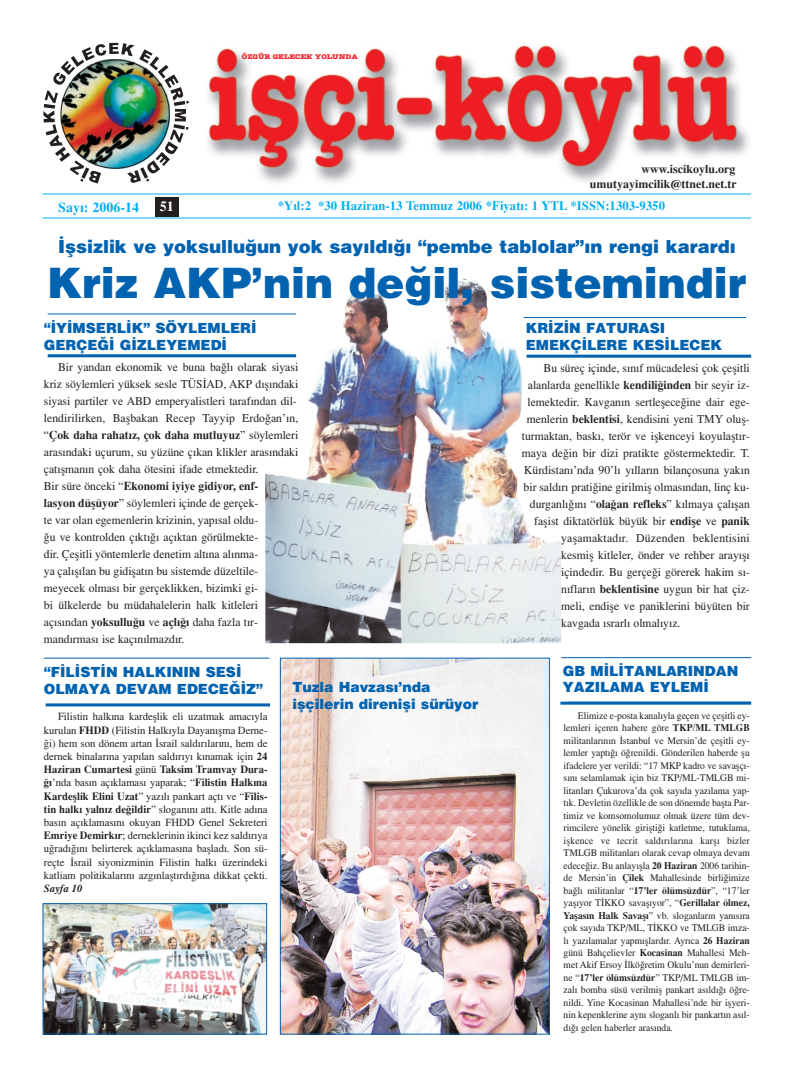
<style>
.page{position:relative;width:794px;height:1077px;background:#fff}
.page>*{position:absolute;margin:0;border:0;box-sizing:border-box;transform-origin:0 0}
.t1{font:42px "Helvetica Black GM";color:#0162b0}
.t2{font:18px "Helvetica Black GM";color:#0162b0}
.t3{font:14px/16.8px "Helvetica Black GM";color:#0162b0}
.t4{font:14px "Times Turk B";color:#00aeef}
.t5{font:14px "Times Turk B";color:#fff}
.t6{font:12.8px "Times Turk B";color:#00aeef}
.t7{font:12px/17px "Times Turk";color:#231f20;text-align:justify}
.t8{font:12px/14.7px "Times Turk B";color:#231f20;text-align:right}
.t9{font:12px "Times Turk";letter-spacing:.02em;color:#231f20}
.t10{font:11px/13.2px "Times Turk";color:#231f20;text-align:justify}
.t11{font:11px "Times Turk B";color:#231f20}
.t12{font:11px "Times Turk BI";color:#231f20}
.t13{font:10.1px/12.5px "Times Turk";color:#231f20;text-align:justify;scale:.95 1}
.t14{font:700 6.8px "American Typewriter";color:#ee1d23;scale:1.15 1}
.s1{font-family:"Times Turk"}
.s2{font-family:"Times Turk B"}
</style>
<div class="page">
<img style="left:207px;top:45px;width:542px;height:138px">
<img style="left:43px;top:43px;width:146px;height:141px">
<div style="left:155px;top:197px;width:24px;height:20px;background:#231f20"></div>
<hr style="left:43px;top:194px;width:708px;height:1px;background:#00aeef">
<hr style="left:43px;top:218px;width:708px;height:1px;background:#00aeef">
<hr style="left:48px;top:313px;width:248px;height:1px;background:#0162b0">
<hr style="left:524px;top:317px;width:222px;height:1px;background:#0162b0">
<hr style="left:48px;top:354px;width:248px;height:3px;background:#0162b0">
<hr style="left:44px;top:658px;width:225px;height:1px;background:#0162b0">
<hr style="left:46px;top:703px;width:224px;height:3px;background:#0162b0">
<hr style="left:527px;top:355px;width:224px;height:3px;background:#0162b0">
<img style="left:265px;top:278px;width:296px;height:365px">
<img style="left:45px;top:905px;width:220px;height:128px">
<div style="left:43px;top:903px;width:224px;height:132px;border:1px solid #0162b0"></div>
<img style="left:282px;top:660px;width:266px;height:373px">
<div style="left:280px;top:658px;width:270px;height:377px;border:1px solid #0162b0"></div>
<hr style="left:560px;top:702px;width:191px;height:3px;background:#0162b0">
<hr style="left:561px;top:657px;width:190px;height:1px;background:#0162b0">
<p class="t14" style="left:242px;top:55px;width:102px">ÖZGÜR GELECEK YOLUNDA</p>
<p class="t8" style="left:590px;top:163px;width:149px">www.iscikoylu.org umutyayimcilik@ttnet.net.tr</p>
<p class="t4" style="left:58px;top:202px;width:82px">Say›: 2006-14</p>
<p class="t5" style="left:160px;top:201px;width:15px">51</p>
<p class="t6" style="left:278px;top:202px;width:389px">*Y›l:2 *30 Haziran-13 Temmuz 2006 *Fiyat›: 1 YTL *ISSN:1303-9350</p>
<h2 class="t2" style="left:58px;top:240px;width:679px">‹flsizlik ve yoksullu¤un yok say›ld›¤› “pembe tablolar”›n rengi karard›</h2>
<h1 class="t1" style="left:47px;top:268px;width:701px">Kriz AKP’nin de¤il, sistemindir</h1>
<p class="t3" style="left:44px;top:321px;width:214px">“‹Y‹MSERL‹K” SÖYLEMLER‹<br>GERÇE⁄‹ G‹ZLEYEMED‹</p>
<p class="t3" style="left:526px;top:321px;width:198px">KR‹Z‹N FATURASI<br>EMEKÇ‹LERE KES‹LECEK</p>
<p class="t7" style="left:44px;top:360px;width:256px;text-indent:14px">Bir yandan ekonomik ve buna ba¤l› olarak siyasi kriz söylemleri yüksek sesle TÜS‹AD, AKP d›fl›ndaki siyasi partiler ve ABD emperyalistleri taraf›ndan dil&shy;lendirilirken, Baflbakan Recep Tayyip Erdo¤an’›n,</p>
<p class="t8" style="left:44px;top:429px;width:256px"><span class="s1">“</span>Çok daha rahat›z, çok daha mutluyuz<span class="s1">” söylemleri</span></p>
<p class="t7" style="left:44px;top:445px;width:256px">aras›ndaki uçurum, su yüzüne ç›kan klikler aras›ndaki çat›flman›n çok daha ötesini ifade etmektedir.</p>
<p class="t8" style="left:44px;top:480px;width:216px"><span class="s1">Bir süre önceki “</span>Ekonomi iyiye gidiyor, enf-</p>
<p class="t7" style="left:44px;top:496px;width:216px"><span class="s2">lasyon düflüyor</span>” söylemleri içinde de gerçek&shy;te var olan egemenlerin krizinin, yap›sal oldu-¤u ve kontrolden ç›kt›¤› aç›ktan görülmekte&shy;dir. Çeflitli yöntemlerle denetim alt›na al›nma&shy;ya çal›fl›lan bu gidiflat›n bu sistemde düzeltile&shy;meyecek olmas› bir gerçeklikken, bizimki gi&shy;bi ülkelerde bu müdahalelerin halk kitleleri aç›s›ndan <span class="s2">yoksullu¤u</span> ve <span class="s2">açl›¤›</span> daha fazla t›r&shy;mand›rmas› ise kaç›n›lmazd›r.</p>
<p class="t7" style="left:544px;top:361px;width:208px">Bu süreç içinde, s›n›f mücadelesi çok çeflitli</p>
<p class="t7" style="left:528px;top:378px;width:223px">alanlarda genellikle <span class="s2">kendili¤inden</span> bir seyir iz-</p>
<p class="t7" style="left:527px;top:395px;width:224px">lemektedir. Kavgan›n sertleflece¤ine dair ege-</p>
<p class="t7" style="left:527px;top:412px;width:224px">menlerin <span class="s2">beklentisi</span>, kendisini yeni TMY olufl-</p>
<p class="t7" style="left:522px;top:429px;width:229px">turmaktan, bask›, terör ve iflkenceyi koyulaflt›r-</p>
<p class="t7" style="left:522px;top:446px;width:229px">maya de¤in bir dizi pratikte göstermektedir. T.</p>
<p class="t7" style="left:524px;top:463px;width:227px">Kürdistan›’nda 90’l› y›llar›n bilançosuna yak›n</p>
<p class="t7" style="left:524px;top:480px;width:228px">bir sald›r› prati¤ine girilmifl olmas›ndan, linç ku-</p>
<p class="t7" style="left:530px;top:497px;width:221px">durganl›¤›n› “<span class="s2">ola¤an refleks</span>” k›lmaya çal›flan</p>
<p class="t7" style="left:534px;top:514px;width:217px">faflist diktatörlük büyük bir <span class="s2">endifle</span> ve <span class="s2">panik</span></p>
<p class="t9" style="left:561px;top:534px;width:190px">yaflamaktad›r. Düzenden beklentisini</p>
<p class="t7" style="left:561px;top:548px;width:190px">kesmifl kitleler, önder ve rehber aray›fl›</p>
<p class="t7" style="left:561px;top:565px;width:190px">içindedir. Bu gerçe¤i görerek hakim s›-</p>
<p class="t7" style="left:561px;top:582px;width:190px">n›flar›n <span class="s2">beklentisine</span> uygun bir hat çiz-</p>
<p class="t7" style="left:561px;top:599px;width:190px">meli, endifle ve paniklerini büyüten bir</p>
<p class="t7" style="left:561px;top:616px;width:121px">kavgada ›srarl› olmal›y›z.</p>
<p class="t3" style="left:44px;top:665px;width:221px">“F‹L‹ST‹N HALKININ SES‹<br>OLMAYA DEVAM EDECE⁄‹Z”</p>
<p class="t10" style="left:44px;top:712px;width:225px;text-indent:14px">Filistin halk›na kardefllik eli uzatmak amac›yla kurulan <span class="s2">FHDD</span> (Filistin Halk›yla Dayan›flma Derne-¤i) hem son dönem artan ‹srail sald›r›lar›n›, hem de dernek binalar›na yap›lan sald›r›y› k›namak için <span class="s2">24</span></p>
<p class="t11" style="left:44px;top:766px;width:225px">Haziran Cumartesi <span class="s1">günü</span> Taksim Tramvay Dura-</p>
<p class="t10" style="left:44px;top:778px;width:225px"><span class="s2">¤›</span>’nda bas›n aç›klamas› yaparak; “<span class="s2">Filistin Halk›na</span></p>
<p class="t11" style="left:44px;top:792px;width:225px">Kardefllik Elini Uzat<span class="s1">” yaz›l› pankart açt› ve “</span>Filis-</p>
<p class="t10" style="left:44px;top:804px;width:225px"><span class="s2">tin halk› yaln›z de¤ildir</span>” slogan›n› att›. Kitle ad›na bas›n aç›klamas›n› okuyan FHDD Genel Sekreteri <span class="s2">Emriye Demirk›r</span>; derneklerinin ikinci kez sald›r›ya u¤rad›¤›n› belirterek aç›klamas›na bafllad›. Son sü&shy;reçte ‹srail siyonizminin Filistin halk› üzerindeki katliam politikalar›n› azg›nlaflt›rd›¤›na dikkat çekti.</p>
<p class="t12" style="left:44px;top:885px;width:40px">Sayfa 10</p>
<p class="t3" style="left:292px;top:680px;width:187px">Tuzla Havzas›’nda iflçilerin direnifli sürüyor</p>
<p class="t3" style="left:563px;top:664px;width:177px">GB M‹L‹TANLARINDAN<br>YAZILAMA EYLEM‹</p>
<p class="t13" style="left:564px;top:711px;width:198px;text-indent:14px">Elimize e-posta kanal›yla geçen ve çeflitli ey&shy;lemleri içeren habere göre <span class="s2">TKP/ML TMLGB </span>militanlar›n›n ‹stanbul ve Mersin’de çeflitli ey&shy;lemler yapt›¤› ö¤renildi. Gönderilen haberde flu ifadelere yer verildi: “17 MKP kadro ve savaflç›- s›n› selamlamak için biz TKP/ML-TMLGB mi&shy;litanlar› Çukurova’da çok say›da yaz›lama yap&shy;t›k. Devletin özellikle de son dönemde baflta Par&shy;timiz ve komsomolumuz olmak üzere tüm dev&shy;rimcilere yönelik giriflti¤i katletme, tutuklama, iflkence ve tecrit sald›r›lar›na karfl› bizler TMLGB militanlar› olarak cevap olmaya devam edece¤iz. Bu anlay›flla <span class="s2">20 Haziran</span> 2006 tarihin&shy;de Mersin’in <span class="s2">Çilek</span> Mahallesinde birli¤imize ba¤l› militanlar “<span class="s2">17’ler ölümsüzdür</span>”, “17’ler yafl›yor T‹KKO savafl›yor”, “<span class="s2">Gerillalar ölmez, Yaflas›n Halk Savafl›</span>” vb. sloganlar›n yan›s›ra çok say›da TKP/ML, T‹KKO ve TMLGB imza&shy;l› yaz›lamalar yapm›fllard›r. Ayr›ca <span class="s2">26 Haziran </span>günü Bahçelievler <span class="s2">Kocasinan</span> Mahallesi Meh&shy;met Akif Ersoy ‹lkö¤retim Okulu’nun demirleri&shy;ne “<span class="s2">17’ler ölümsüzdür</span>” TKP/ML TMLGB im&shy;zal› bomba süsü verilmifl pankart as›ld›¤› ö¤re&shy;nildi. Yine Kocasinan Mahallesi’nde bir iflyeri&shy;nin kepenklerine ayn› sloganl› bir pankart›n as›l&shy;d›¤› gelen haberler aras›nda.</p>
</div>
